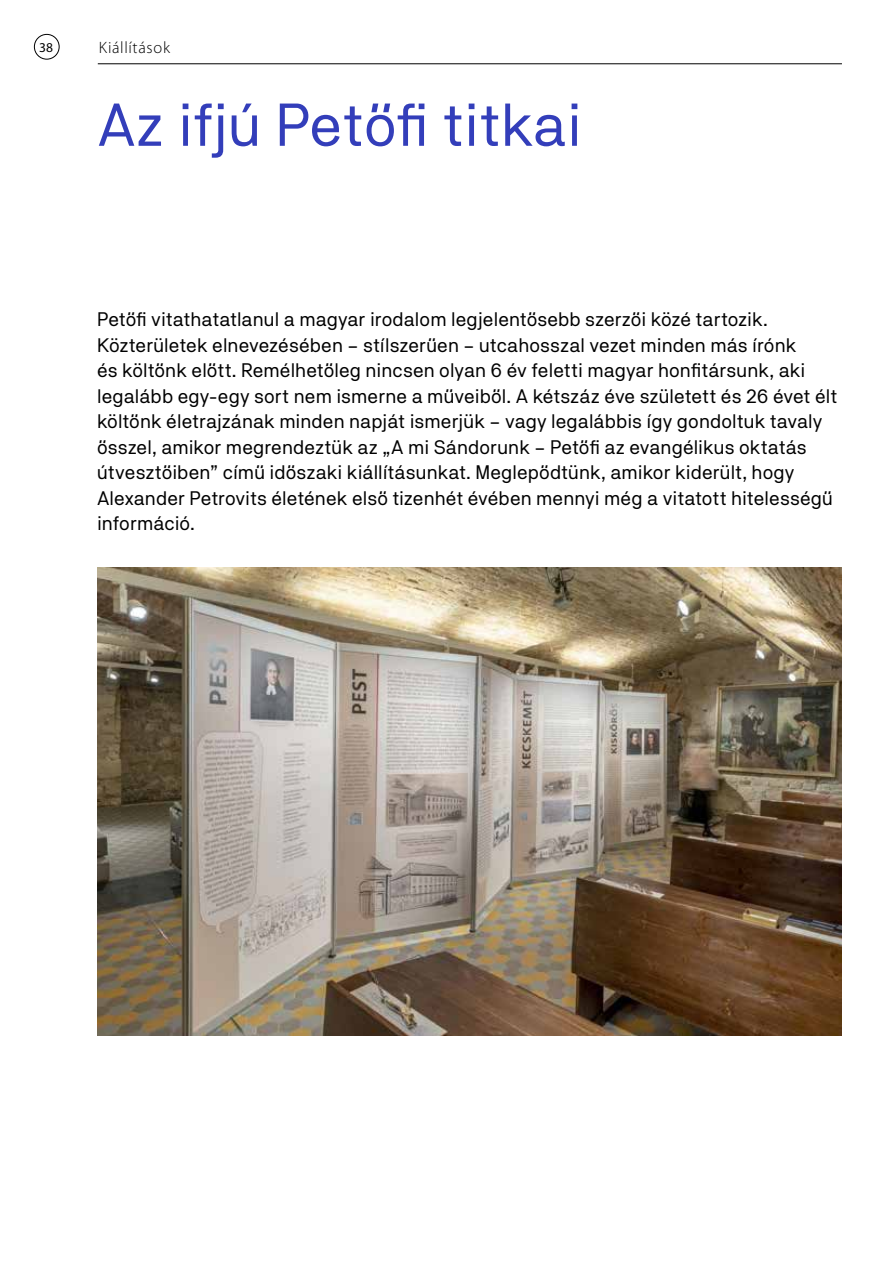
<style>
.page{position:relative;width:893px;height:1263px;background:#fff}
.page>*{position:absolute;margin:0;border:0;box-sizing:border-box;transform-origin:0 0}
.t1{font:60px "NB Akademie Pro Regular";color:#333eba}
.t2{font:19.5px/25.5px "NB Akademie Pro Regular";letter-spacing:.005em;color:#000}
.t3{font:300 16.5px "Myriad Pro";letter-spacing:.045em;color:#000}
.t4{font:13.5px "Myriad Pro";color:#000}
</style>
<div class="page">
<div style="left:34px;top:34px;width:26px;height:26px;border:1px solid #000;border-radius:50%"></div>
<img style="left:98px;top:568px;width:744px;height:467px">
<hr style="left:98px;top:63px;width:744px;height:1px;background:#000">
<p class="t4" style="left:39px;top:39px;width:15px">38</p>
<p class="t3" style="left:99px;top:39px;width:73px">Kiállítások</p>
<h1 class="t1" style="left:97px;top:89px;width:486px">Az ifjú Petőfi titkai</h1>
<p class="t2" style="left:97px;top:306px;width:742px">Petőfi vitathatatlanul a magyar irodalom legjelentősebb szerzői közé tartozik.<br>Közterületek elnevezésében – stílszerűen – utcahosszal vezet minden más írónk<br>és költőnk előtt. Remélhetőleg nincsen olyan 6 év feletti magyar honfitársunk, aki legalább egy-egy sort nem ismerne a műveiből. A kétszáz éve született és 26 évet élt költőnk életrajzának minden napját ismerjük – vagy legalábbis így gondoltuk tavaly ősszel, amikor megrendeztük az „A mi Sándorunk – Petőfi az evangélikus oktatás útvesztőiben” című időszaki kiállításunkat. Meglepődtünk, amikor kiderült, hogy Alexander Petrovits életének első tizenhét évében mennyi még a vitatott hitelességű információ.</p>
</div>
